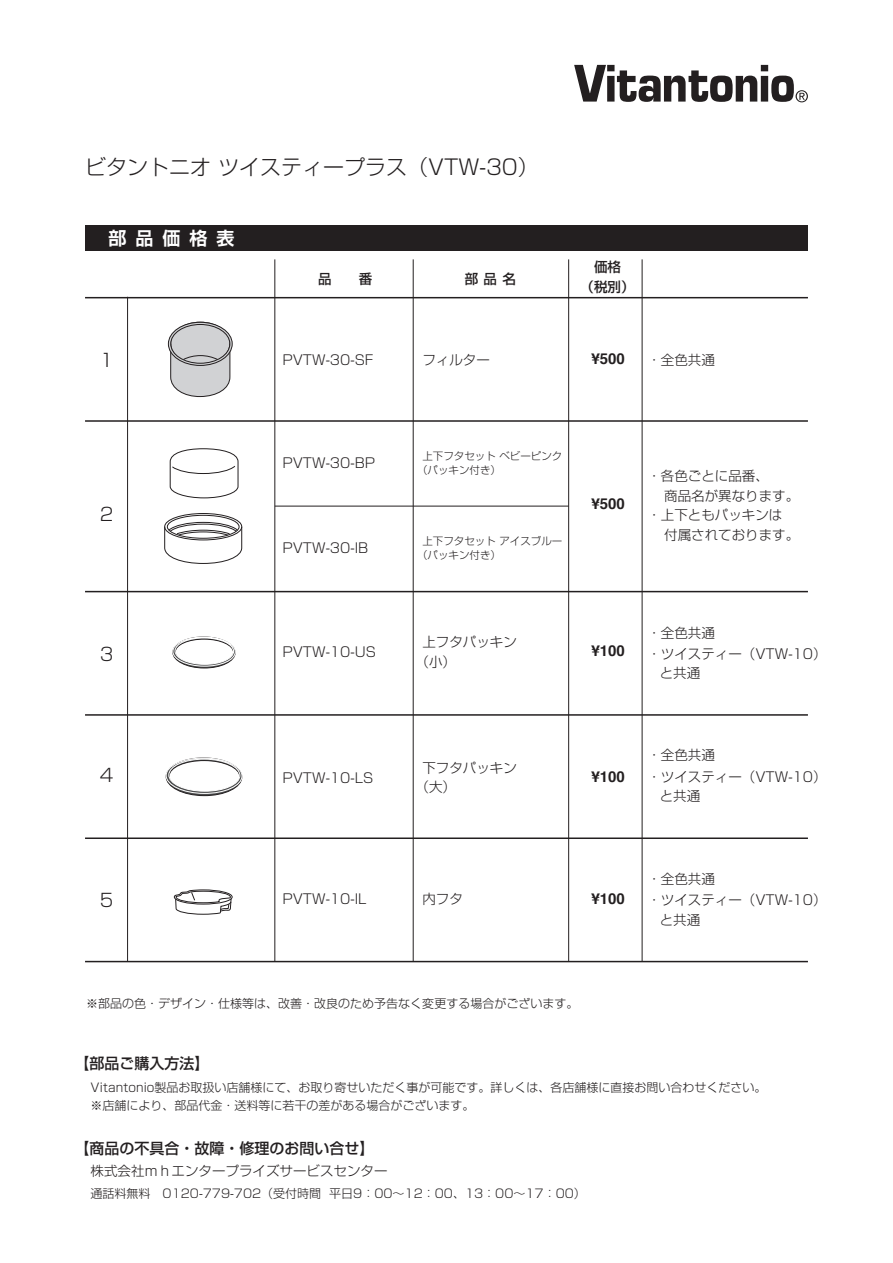
<style>
.page{position:relative;width:893px;height:1263px;background:#fff}
.page>*{position:absolute;margin:0;border:0;box-sizing:border-box;transform-origin:0 0}
.t1{font:300 21px "Shin Go Pro";color:#231f20}
.t2{font:700 18px "Shin Go Pro De";letter-spacing:.5em;color:#fff}
.t3{font:300 18px "Shin Go Pro";color:#231f20}
.t4{font:500 15px "Shin Go Pro";color:#231f20}
.t5{font:700 15px "Helvetica";color:#231f20}
.t6{font:300 13.5px/19.5px "Shin Go Pro";color:#231f20}
.t7{font:500 13.5px/19.5px "Shin Go Pro";letter-spacing:.2em;color:#231f20;text-align:center}
.t8{font:300 12px/18px "Shin Go Pro";color:#231f20}
.t9{font:300 10.5px/13.5px "Shin Go Pro";color:#231f20}
</style>
<div class="page">
<svg style="left:574px;top:65px;width:234px;height:37px"></svg>
<div style="left:85px;top:225px;width:723px;height:26px;background:#231f20"></div>
<hr style="left:85px;top:297px;width:723px;height:1px;background:#231f20">
<hr style="left:85px;top:420px;width:723px;height:2px;background:#231f20">
<hr style="left:85px;top:591px;width:723px;height:1px;background:#231f20">
<hr style="left:85px;top:714px;width:723px;height:2px;background:#231f20">
<hr style="left:85px;top:837px;width:723px;height:2px;background:#231f20">
<hr style="left:85px;top:961px;width:723px;height:1px;background:#231f20">
<hr style="left:275px;top:259px;width:1px;height:702px;background:#231f20">
<hr style="left:127px;top:297px;width:1px;height:665px;background:#231f20">
<hr style="left:413px;top:259px;width:1px;height:702px;background:#231f20">
<hr style="left:568px;top:259px;width:1px;height:702px;background:#231f20">
<hr style="left:642px;top:259px;width:1px;height:702px;background:#231f20">
<hr style="left:275px;top:506px;width:294px;height:1px;background:#231f20">
<svg style="left:169px;top:448px;width:70px;height:51px"></svg>
<svg style="left:164px;top:513px;width:79px;height:51px"></svg>
<svg style="left:173px;top:889px;width:60px;height:26px"></svg>
<svg style="left:173px;top:637px;width:63px;height:31px"></svg>
<svg style="left:166px;top:758px;width:76px;height:38px"></svg>
<svg style="left:167px;top:321px;width:66px;height:76px"></svg>
<h1 class="t1" style="left:85px;top:150px;width:455px">ビタントニオ ツイスティープラス（VTW-30）</h1>
<h2 class="t2" style="left:108px;top:223px;width:127px">部品価格表</h2>
<h2 class="t3" style="left:100px;top:345px;width:15px">1</h2>
<h2 class="t3" style="left:100px;top:500px;width:15px">2</h2>
<h2 class="t3" style="left:100px;top:640px;width:15px">3</h2>
<h2 class="t3" style="left:100px;top:761px;width:15px">4</h2>
<h2 class="t3" style="left:100px;top:885px;width:15px">5</h2>
<p class="t7" style="left:318px;top:268px;width:55px">品　　番</p>
<p class="t7" style="left:465px;top:268px;width:53px">部品名</p>
<p class="t7" style="left:581px;top:256px;width:55px">価格<br>（税別）</p>
<p class="t5" style="left:592px;top:347px;width:35px">¥500</p>
<p class="t6" style="left:282px;top:348px;width:92px">PVTW-30-SF</p>
<p class="t6" style="left:647px;top:348px;width:69px">・全色共通</p>
<p class="t6" style="left:422px;top:348px;width:69px">フィルター</p>
<p class="t6" style="left:282px;top:452px;width:94px">PVTW-30-BP</p>
<p class="t6" style="left:282px;top:537px;width:87px">PVTW-30-IB</p>
<p class="t9" style="left:417px;top:448px;width:147px;text-indent:5px">上下フタセット ベビーピンク（パッキン付き）</p>
<p class="t9" style="left:417px;top:533px;width:147px;text-indent:5px">上下フタセット アイスブルー（パッキン付き）</p>
<p class="t5" style="left:592px;top:491px;width:35px">¥500</p>
<p class="t6" style="left:647px;top:465px;width:153px">・各色ごとに品番、<br>　商品名が異なります。・上下ともパッキンは　付属されております。</p>
<p class="t6" style="left:282px;top:641px;width:95px">PVTW-10-US</p>
<p class="t6" style="left:416px;top:631px;width:103px;text-indent:7px">上フタパッキン（小）</p>
<p class="t5" style="left:592px;top:639px;width:35px">¥100</p>
<p class="t6" style="left:647px;top:620px;width:181px;line-height:21.1px">・全色共通<br>・ツイスティー（VTW-10）</p>
<p class="t6" style="left:660px;top:662px;width:42px">と共通</p>
<p class="t6" style="left:282px;top:766px;width:92px">PVTW-10-LS</p>
<p class="t6" style="left:416px;top:756px;width:103px;text-indent:7px">下フタパッキン（大）</p>
<p class="t5" style="left:592px;top:764px;width:35px">¥100</p>
<p class="t6" style="left:647px;top:743px;width:181px;line-height:21.1px">・全色共通<br>・ツイスティー（VTW-10）</p>
<p class="t6" style="left:660px;top:784px;width:42px">と共通</p>
<p class="t6" style="left:282px;top:888px;width:86px">PVTW-10-IL</p>
<p class="t6" style="left:422px;top:888px;width:42px">内フタ</p>
<p class="t5" style="left:592px;top:886px;width:35px">¥100</p>
<p class="t6" style="left:647px;top:867px;width:181px;line-height:21.1px">・全色共通<br>・ツイスティー（VTW-10）</p>
<p class="t6" style="left:660px;top:908px;width:42px">と共通</p>
<p class="t8" style="left:86px;top:993px;width:493px">※部品の色・デザイン・仕様等は、改善・改良のため予告なく変更する場合がございます。</p>
<p class="t4" style="left:74px;top:1051px;width:136px">【部品ご購入方法】</p>
<p class="t8" style="left:91px;top:1077px;width:677px">Vitantonio製品お取扱い店舗様にて、お取り寄せいただく事が可能です。詳しくは、各店舗様に直接お問い合わせください。※店舗により、部品代金・送料等に若干の差がある場合がございます。</p>
<p class="t4" style="left:74px;top:1136px;width:301px">【商品の不具合・故障・修理のお問い合せ】</p>
<p class="t6" style="left:91px;top:1159px;width:298px">株式会社ｍｈエンタープライズサービスセンター</p>
<p class="t8" style="left:91px;top:1183px;width:497px">通話料無料　0120-779-702（受付時間 平日9：00～12：00、13：00～17：00）</p>
</div>
